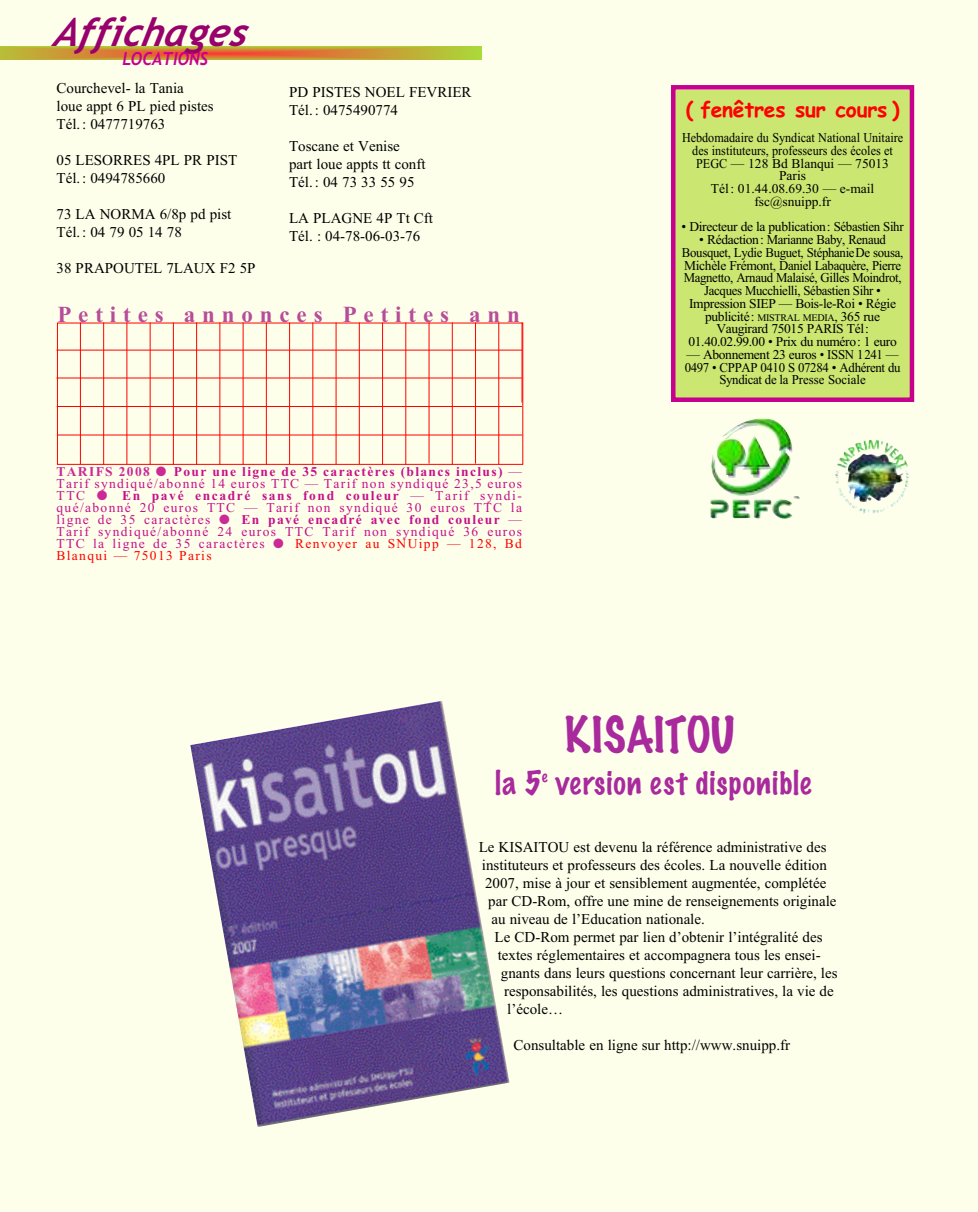
<style>
.page{position:relative;width:978px;height:1212px;background:#fdffeb}
.page>*{position:absolute;margin:0;border:0;box-sizing:border-box;transform-origin:0 0}
.t1{font:100 45px "Marker Felt";color:#a82a9d}
.t2{font:italic 700 39px "Trebuchet";color:#98006c}
.t3{font:100 30px "Marker Felt";letter-spacing:.04em;color:#a82a9d}
.t4{font:700 22.95px "Times New Roman";letter-spacing:.3em;color:#b74d98}
.t5{font:700 21px "Comic Sans MS";letter-spacing:-.01em;color:#f00}
.t6{font:italic 700 18px "Trebuchet";color:#c7008d;scale:.9 1}
.t7{font:15px/18px "Times New Roman";color:#000}
.t8{font:13.5px/12.8px "Times New Roman";letter-spacing:-.025em;color:#000;text-align:center}
.t9{font:13.5px/12px "Times New Roman";letter-spacing:.1em;color:#c6118a;text-align:justify}
.t10{font:13.5px/12.8px "Times New Roman";color:#000;text-align:center;scale:.9 1}
.s1{font-weight:700;color:#cc2996}
.s2{color:#cc2996}
.s3{font-weight:700}
.s4{color:#f00}
.s5{font-size:10.2px}
</style>
<div class="page">
<img style="left:190px;top:701px;width:320px;height:426px">
<svg style="left:0;top:47px;width:481px;height:13px;background:#cc9536"></svg>
<div style="left:57px;top:323px;width:466px;height:142px;border:1px solid #f00"></div>
<hr style="left:80px;top:322px;width:1px;height:142px;background:#f00">
<hr style="left:103px;top:322px;width:1px;height:143px;background:#f00">
<hr style="left:126px;top:322px;width:1px;height:142px;background:#f00">
<hr style="left:150px;top:322px;width:1px;height:143px;background:#f00">
<hr style="left:173px;top:322px;width:1px;height:143px;background:#f00">
<hr style="left:196px;top:322px;width:1px;height:143px;background:#f00">
<hr style="left:219px;top:322px;width:1px;height:143px;background:#f00">
<hr style="left:243px;top:322px;width:1px;height:143px;background:#f00">
<hr style="left:266px;top:322px;width:1px;height:143px;background:#f00">
<hr style="left:289px;top:322px;width:1px;height:142px;background:#f00">
<hr style="left:312px;top:322px;width:1px;height:143px;background:#f00">
<hr style="left:336px;top:322px;width:1px;height:142px;background:#f00">
<hr style="left:359px;top:322px;width:1px;height:142px;background:#f00">
<hr style="left:382px;top:322px;width:1px;height:143px;background:#f00">
<hr style="left:405px;top:322px;width:1px;height:143px;background:#f00">
<hr style="left:429px;top:322px;width:1px;height:142px;background:#f00">
<hr style="left:452px;top:322px;width:1px;height:143px;background:#f00">
<hr style="left:475px;top:322px;width:1px;height:142px;background:#f00">
<hr style="left:498px;top:322px;width:1px;height:142px;background:#f00">
<hr style="left:522px;top:322px;width:1px;height:81px;background:#f00">
<hr style="left:57px;top:350px;width:465px;height:1px;background:#f00">
<hr style="left:57px;top:378px;width:465px;height:1px;background:#f00">
<hr style="left:57px;top:406px;width:465px;height:1px;background:#f00">
<hr style="left:57px;top:435px;width:465px;height:1px;background:#f00">
<div style="left:675px;top:90px;width:235px;height:307px;background:#cbe671"></div>
<div style="left:671px;top:85px;width:243px;height:317px;border:4px solid #c7008d"></div>
<img style="left:835px;top:440px;width:74px;height:64px">
<img style="left:710px;top:418px;width:90px;height:101px">
<h2 class="t2" style="left:53px;top:9px;width:205px">Affichages</h2>
<p class="t6" style="left:122px;top:48px;width:97px">LOCATIONS</p>
<p class="t7" style="left:57px;top:79px;width:159px">Courchevel- la Tania<br>loue appt 6 PL pied pistes<br>Tél.: 0477719763</p>
<p class="t7" style="left:57px;top:151px;width:182px">05 LESORRES 4PL PR PIST<br>Tél.: 0494785660</p>
<p class="t7" style="left:57px;top:205px;width:176px">73 LA NORMA 6/8p pd pist<br>Tél.: 04 79 05 14 78</p>
<p class="t7" style="left:57px;top:259px;width:201px">38 PRAPOUTEL 7LAUX F2 5P</p>
<h3 class="t4" style="left:57px;top:301px;width:464px">Petites annonces Petites ann</h3>
<p class="t7" style="left:289px;top:83px;width:184px">PD PISTES NOEL FEVRIER<br>Tél.: 0475490774</p>
<p class="t7" style="left:289px;top:137px;width:138px">Toscane et Venise part loue appts tt conft<br>Tél.: 04 73 33 55 95</p>
<p class="t7" style="left:289px;top:209px;width:146px">LA PLAGNE 4P Tt Cft<br>Tél. : 04-78-06-03-76</p>
<p class="t9" style="left:57px;top:465px;width:467px"><span class="s1">TARIFS 2008</span> <span class="s2">●</span> <span class="s3">Pour une ligne de 35 caractères (blancs inclus)</span> — Tarif syndiqué/abonné 14 euros TTC — Tarif non syndiqué 23,5 euros TTC <span class="s2">●</span> <span class="s3">En pavé encadré sans fond couleur</span> — Tarif syndi&shy;qué/abonné 20 euros TTC — Tarif non syndiqué 30 euros TTC la ligne de 35 caractères <span class="s2">●</span> <span class="s3">En pavé encadré avec fond couleur</span> — Tarif syndiqué/abonné 24 euros TTC Tarif non syndiqué 36 euros TTC la ligne de 35 caractères <span class="s2">●</span> <span class="s4">Renvoyer au SNUipp — 128, Bd Blanqui — 75013 Paris</span></p>
<h3 class="t5" style="left:686px;top:97px;width:215px">( fenêtres sur cours )</h3>
<p class="t10" style="left:682px;top:131px;width:247px">Hebdomadaire du Syndicat National Unitaire des instituteurs, professeurs des écoles et<br>PEGC — 128 Bd Blanqui — 75013<br>Paris<br>Tél: 01.44.08.69.30 — e-mail fsc@snuipp.fr</p>
<p class="t8" style="left:682px;top:220px;width:224px">• Directeur de la publication: Sébastien Sihr</p>
<p class="t8" style="left:682px;top:233px;width:223px">• Rédaction: Marianne Baby, Renaud Bousquet, Lydie Buguet, StéphanieDe sousa, Michèle Frémont, Daniel Labaquère, Pierre Magnetto, Arnaud Malaisé, Gilles Moindrot, Jacques Mucchielli, Sébastien Sihr • Impression SIEP — Bois-le-Roi • Régie publicité: <span class="s5">MISTRAL MEDIA</span>, 365 rue Vaugirard 75015 PARIS Tél:<br>01.40.02.99.00 • Prix du numéro: 1 euro</p>
<p class="t8" style="left:685px;top:348px;width:217px">— Abonnement 23 euros • ISSN 1241 —<br>0497 • CPPAP 0410 S 07284 • Adhérent du<br>Syndicat de la Presse Sociale</p>
<h1 class="t1" style="left:565px;top:702px;width:172px">KISAITOU</h1>
<h3 class="t3" style="left:495px;top:761px;width:318px">la 5<sup>e</sup> version est disponible</h3>
<p class="t7" style="left:479px;top:838px;width:349px">Le KISAITOU est devenu la référence administrative des</p>
<p class="t7" style="left:482px;top:856px;width:347px">instituteurs et professeurs des écoles. La nouvelle édition</p>
<p class="t7" style="left:485px;top:874px;width:343px">2007, mise à jour et sensiblement augmentée, complétée</p>
<p class="t7" style="left:488px;top:892px;width:350px">par CD-Rom, offre une mine de renseignements originale</p>
<p class="t7" style="left:491px;top:910px;width:215px">au niveau de l’Education nationale.</p>
<p class="t7" style="left:495px;top:928px;width:329px">Le CD-Rom permet par lien d’obtenir l’intégralité des</p>
<p class="t7" style="left:498px;top:946px;width:324px">textes réglementaires et accompagnera tous les ensei-</p>
<p class="t7" style="left:501px;top:964px;width:338px">gnants dans leurs questions concernant leur carrière, les</p>
<p class="t7" style="left:504px;top:982px;width:331px">responsabilités, les questions administratives, la vie de</p>
<p class="t7" style="left:507px;top:1000px;width:57px">l’école…</p>
<p class="t7" style="left:514px;top:1036px;width:278px">Consultable en ligne sur http://www.snuipp.fr</p>
</div>
